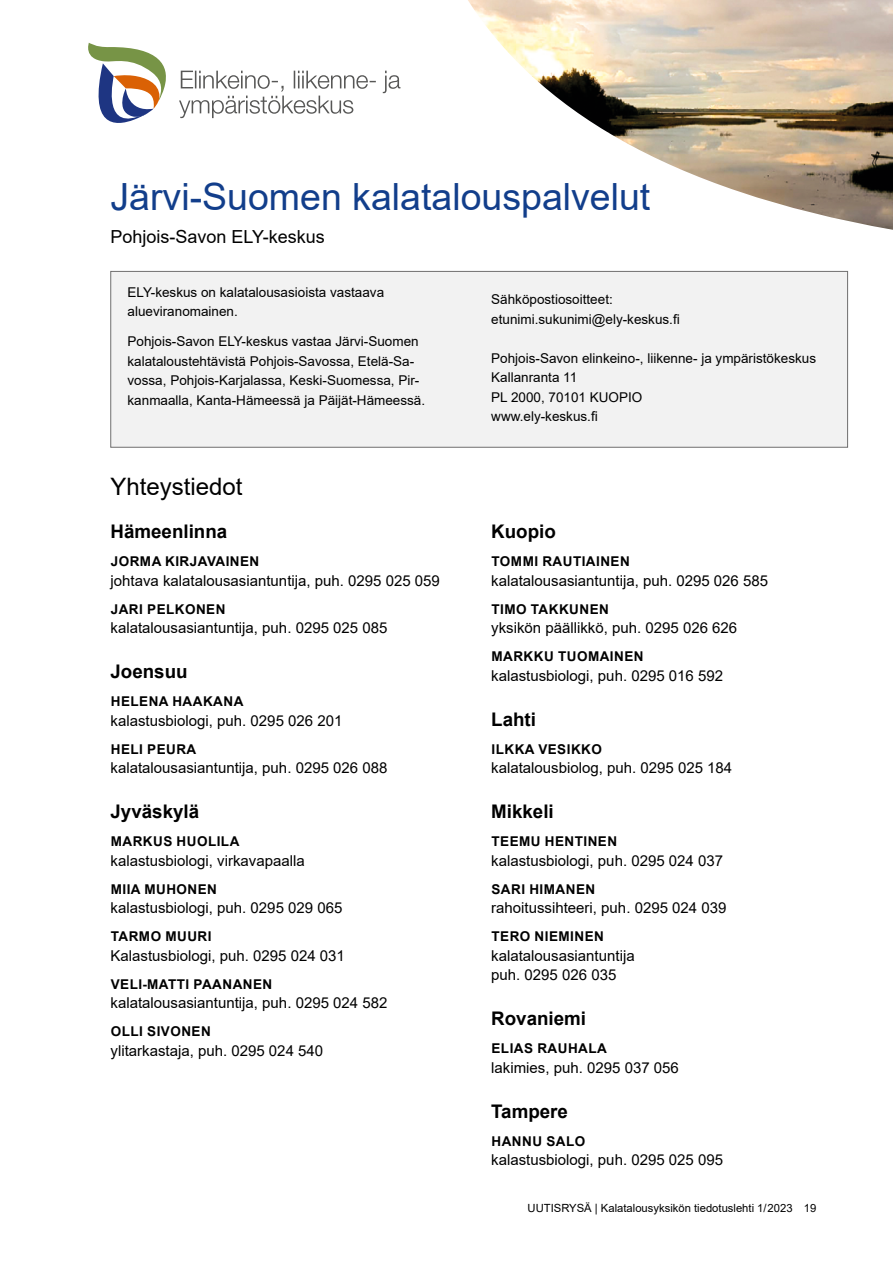
<style>
.page{position:relative;width:893px;height:1263px;background:#fff}
.page>*{position:absolute;margin:0;border:0;box-sizing:border-box;transform-origin:0 0}
.OTS_1{font:37.5px "Arial";color:#123e8b}
.OTS_2{font:24px "Arial";color:#000}
.OTS_3_pienempi_väli{font:700 18.75px "Arial";color:#000}
.OTS_3{font:700 18.75px "Arial";color:#000}
.OTS_1-2{font:18px "Arial";color:#000}
.Yhteystiedot_muut_ti{font:15px "Arial";color:#000}
.Leipis_copy{font:13.5px/19.5px "Arial";color:#000}
.Yhteystiedot_Nimi{font:700 13.5px "Arial";letter-spacing:.035em;color:#000}
.t1{font:11.25px "Arial";color:#000}
</style>
<div class="page">
<div style="left:111px;top:271px;width:737px;height:176px;background:#f2f2f2;border:1px solid #706f6f"></div>
<svg style="left:383px;top:71px;width:17px;height:22px"></svg>
<svg style="left:179px;top:71px;width:197px;height:47px"></svg>
<svg style="left:88px;top:43px;width:78px;height:80px"></svg>
<img style="left:468px;top:0;width:425px;height:230px">
<h1 class="OTS_1" style="left:111px;top:171px;width:541px">Järvi-Suomen kalatalouspalvelut</h1>
<h1 class="OTS_1-2" style="left:111px;top:225px;width:216px">Pohjois-Savon ELY-keskus</h1>
<p class="Leipis_copy" style="left:128px;top:282px;width:258px">ELY-keskus on kalatalousasioista vastaava</p>
<p class="Leipis_copy" style="left:128px;top:302px;width:112px">alueviranomainen.</p>
<p class="Leipis_copy" style="left:128px;top:331px;width:299px">Pohjois-Savon ELY-keskus vastaa Järvi-Suomen kalataloustehtävistä Pohjois-Savossa, Etelä-Sa&shy;vossa, Pohjois-Karjalassa, Keski-Suomessa, Pir&shy;kanmaalla, Kanta-Hämeessä ja Päijät-Hämeessä.</p>
<h2 class="OTS_2" style="left:111px;top:470px;width:134px">Yhteystiedot</h2>
<h3 class="OTS_3" style="left:111px;top:518px;width:118px">Hämeenlinna</h3>
<p class="Yhteystiedot_Nimi" style="left:111px;top:552px;width:150px">JORMA KIRJAVAINEN</p>
<p class="Yhteystiedot_muut_ti" style="left:111px;top:570px;width:331px">johtava kalatalousasiantuntija, puh. 0295 025 059</p>
<p class="Yhteystiedot_Nimi" style="left:111px;top:599px;width:116px">JARI PELKONEN</p>
<p class="Yhteystiedot_muut_ti" style="left:111px;top:618px;width:278px">kalatalousasiantuntija, puh. 0295 025 085</p>
<h3 class="OTS_3_pienempi_väli" style="left:111px;top:658px;width:79px">Joensuu</h3>
<p class="Yhteystiedot_Nimi" style="left:111px;top:692px;width:134px">HELENA HAAKANA</p>
<p class="Yhteystiedot_muut_ti" style="left:111px;top:710px;width:233px">kalastusbiologi, puh. 0295 026 201</p>
<p class="Yhteystiedot_Nimi" style="left:111px;top:739px;width:87px">HELI PEURA</p>
<p class="Yhteystiedot_muut_ti" style="left:111px;top:758px;width:278px">kalatalousasiantuntija, puh. 0295 026 088</p>
<h3 class="OTS_3_pienempi_väli" style="left:111px;top:798px;width:90px">Jyväskylä</h3>
<p class="Yhteystiedot_Nimi" style="left:111px;top:832px;width:130px">MARKUS HUOLILA</p>
<p class="Yhteystiedot_muut_ti" style="left:111px;top:850px;width:196px">kalastusbiologi, virkavapaalla</p>
<p class="Yhteystiedot_Nimi" style="left:111px;top:879px;width:108px">MIIA MUHONEN</p>
<p class="Yhteystiedot_muut_ti" style="left:111px;top:898px;width:233px">kalastusbiologi, puh. 0295 029 065</p>
<p class="Yhteystiedot_Nimi" style="left:111px;top:927px;width:102px">TARMO MUURI</p>
<p class="Yhteystiedot_muut_ti" style="left:111px;top:945px;width:236px">Kalastusbiologi, puh. 0295 024 031</p>
<p class="Yhteystiedot_Nimi" style="left:111px;top:974px;width:163px">VELI-MATTI PAANANEN</p>
<p class="Yhteystiedot_muut_ti" style="left:111px;top:993px;width:278px">kalatalousasiantuntija, puh. 0295 024 582</p>
<p class="Yhteystiedot_Nimi" style="left:111px;top:1022px;width:101px">OLLI SIVONEN</p>
<p class="Yhteystiedot_muut_ti" style="left:111px;top:1040px;width:214px">ylitarkastaja, puh. 0295 024 540</p>
<p class="Leipis_copy" style="left:491px;top:290px;width:123px">Sähköpostiosoitteet:</p>
<p class="Leipis_copy" style="left:491px;top:309px;width:190px">etunimi.sukunimi@ely-keskus.fi</p>
<p class="Leipis_copy" style="left:491px;top:348px;width:326px">Pohjois-Savon elinkeino-, liikenne- ja ympäristökeskus</p>
<p class="Leipis_copy" style="left:491px;top:368px;width:88px">Kallanranta 11</p>
<p class="Leipis_copy" style="left:491px;top:387px;width:153px">PL 2000, 70101 KUOPIO</p>
<p class="Leipis_copy" style="left:491px;top:407px;width:108px">www.ely-keskus.fi</p>
<h3 class="OTS_3_pienempi_väli" style="left:491px;top:518px;width:66px">Kuopio</h3>
<p class="Yhteystiedot_Nimi" style="left:491px;top:552px;width:140px">TOMMI RAUTIAINEN</p>
<p class="Yhteystiedot_muut_ti" style="left:491px;top:570px;width:278px">kalatalousasiantuntija, puh. 0295 026 585</p>
<p class="Yhteystiedot_Nimi" style="left:491px;top:599px;width:119px">TIMO TAKKUNEN</p>
<p class="Yhteystiedot_muut_ti" style="left:491px;top:618px;width:247px">yksikön päällikkö, puh. 0295 026 626</p>
<p class="Yhteystiedot_Nimi" style="left:491px;top:647px;width:154px">MARKKU TUOMAINEN</p>
<p class="Yhteystiedot_muut_ti" style="left:491px;top:665px;width:233px">kalastusbiologi, puh. 0295 016 592</p>
<h3 class="OTS_3_pienempi_väli" style="left:491px;top:706px;width:46px">Lahti</h3>
<p class="Yhteystiedot_Nimi" style="left:491px;top:739px;width:112px">ILKKA VESIKKO</p>
<p class="Yhteystiedot_muut_ti" style="left:491px;top:758px;width:242px">kalatalousbiolog, puh. 0295 025 184</p>
<h3 class="OTS_3_pienempi_väli" style="left:491px;top:798px;width:64px">Mikkeli</h3>
<p class="Yhteystiedot_Nimi" style="left:491px;top:832px;width:127px">TEEMU HENTINEN</p>
<p class="Yhteystiedot_muut_ti" style="left:491px;top:850px;width:233px">kalastusbiologi, puh. 0295 024 037</p>
<p class="Yhteystiedot_Nimi" style="left:491px;top:879px;width:105px">SARI HIMANEN</p>
<p class="Yhteystiedot_muut_ti" style="left:491px;top:898px;width:237px">rahoitussihteeri, puh. 0295 024 039</p>
<p class="Yhteystiedot_Nimi" style="left:491px;top:927px;width:114px">TERO NIEMINEN</p>
<p class="Yhteystiedot_muut_ti" style="left:491px;top:945px;width:145px">kalatalousasiantuntija</p>
<p class="Yhteystiedot_muut_ti" style="left:491px;top:965px;width:127px">puh. 0295 026 035</p>
<h3 class="OTS_3_pienempi_väli" style="left:491px;top:1005px;width:96px">Rovaniemi</h3>
<p class="Yhteystiedot_Nimi" style="left:491px;top:1039px;width:117px">ELIAS RAUHALA</p>
<p class="Yhteystiedot_muut_ti" style="left:491px;top:1057px;width:189px">lakimies, puh. 0295 037 056</p>
<h3 class="OTS_3_pienempi_väli" style="left:491px;top:1098px;width:78px">Tampere</h3>
<p class="Yhteystiedot_Nimi" style="left:491px;top:1132px;width:95px">HANNU SALO</p>
<p class="Yhteystiedot_muut_ti" style="left:491px;top:1150px;width:233px">kalastusbiologi, puh. 0295 025 095</p>
<p class="t1" style="left:528px;top:1200px;width:290px">UUTISRYSÄ | Kalatalousyksikön tiedotuslehti 1/ 2023 19</p>
</div>
